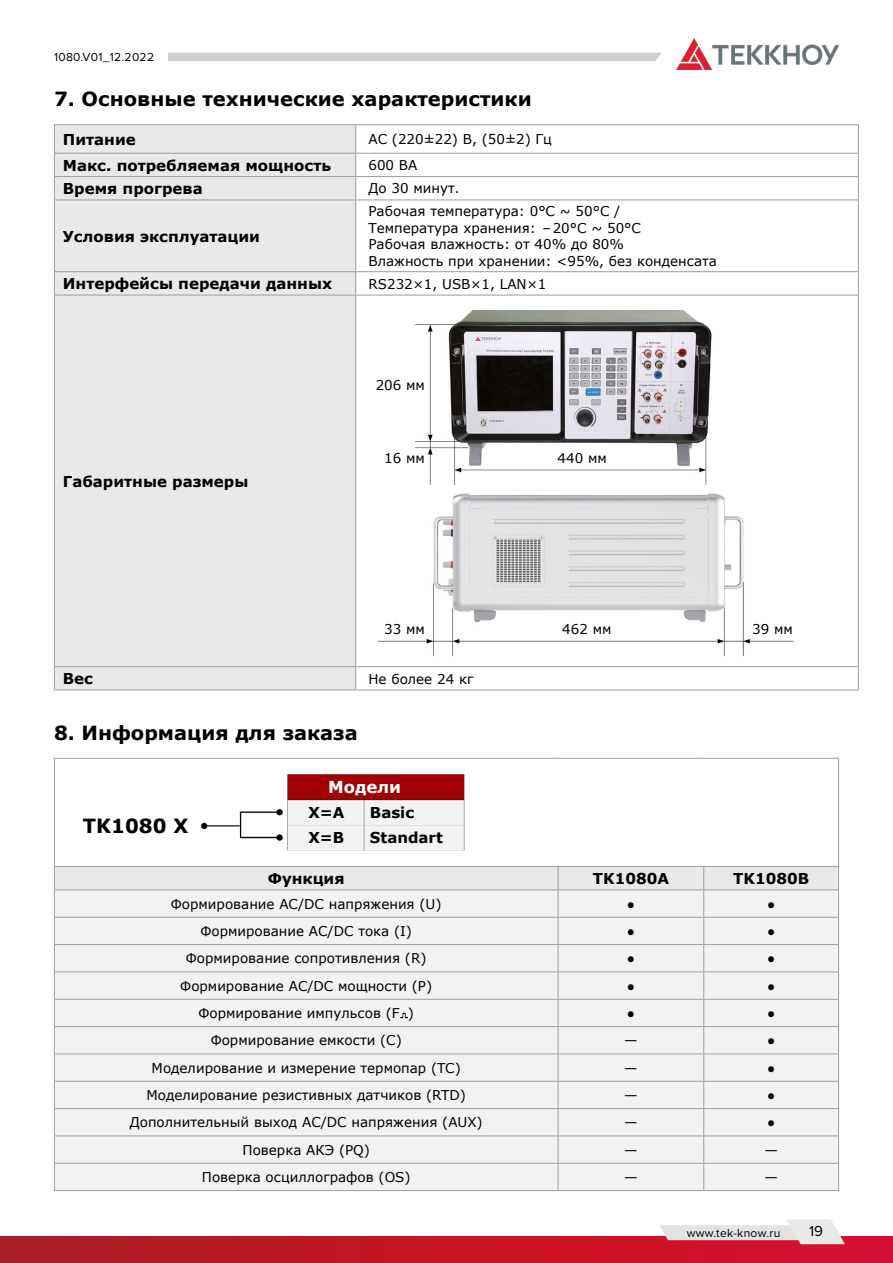
<style>
.page{position:relative;width:893px;height:1263px;background:#fff}
.page>*{position:absolute;margin:0;border:0;box-sizing:border-box;transform-origin:0 0}
.t1{font:700 19.5px "Verdana";color:#000}
.t2{font:700 16.5px "Verdana";color:#fff}
.t3{font:700 15px "Verdana";color:#000}
.t4{font:15px "Proxima Nova";color:#000}
.t5{font:13.5px/16.5px "Verdana";color:#000}
.t6{font:12px "Proxima Nova";letter-spacing:.025em;color:#000}
</style>
<div class="page">
<div style="left:0;top:1237px;width:893px;height:26px;background:linear-gradient(to right,#ac1d21,#db0e2d)"></div>
<svg style="left:659px;top:1219px;width:186px;height:25px"></svg>
<div style="left:168px;top:53px;width:494px;height:8px;background:#d0d0d0"></div>
<img style="left:676px;top:38px;width:163px;height:32px">
<div style="left:55px;top:125px;width:300px;height:565px;background:#e9e9e9"></div>
<svg style="left:356px;top:125px;width:502px;height:565px"></svg>
<hr style="left:54px;top:124px;width:302px;height:1px;background:#9d9d9c">
<hr style="left:356px;top:124px;width:503px;height:1px;background:#9d9d9c">
<hr style="left:54px;top:153px;width:302px;height:1px;background:#9d9d9c">
<hr style="left:356px;top:153px;width:503px;height:1px;background:#9d9d9c">
<hr style="left:54px;top:176px;width:302px;height:1px;background:#9d9d9c">
<svg style="left:54px;top:125px;width:1px;height:75px"></svg>
<hr style="left:356px;top:176px;width:503px;height:1px;background:#9d9d9c">
<svg style="left:355px;top:125px;width:1px;height:75px"></svg>
<svg style="left:858px;top:125px;width:1px;height:75px"></svg>
<hr style="left:54px;top:200px;width:302px;height:1px;background:#9d9d9c">
<hr style="left:54px;top:200px;width:1px;height:71px;background:#9d9d9c">
<hr style="left:356px;top:200px;width:503px;height:1px;background:#9d9d9c">
<hr style="left:355px;top:200px;width:1px;height:71px;background:#9d9d9c">
<hr style="left:858px;top:200px;width:1px;height:71px;background:#9d9d9c">
<hr style="left:54px;top:271px;width:302px;height:1px;background:#9d9d9c">
<svg style="left:54px;top:272px;width:1px;height:23px"></svg>
<hr style="left:356px;top:271px;width:503px;height:1px;background:#9d9d9c">
<svg style="left:355px;top:272px;width:1px;height:23px"></svg>
<svg style="left:858px;top:272px;width:1px;height:23px"></svg>
<hr style="left:54px;top:295px;width:302px;height:1px;background:#9d9d9c">
<hr style="left:54px;top:295px;width:1px;height:371px;background:#9d9d9c">
<hr style="left:356px;top:295px;width:503px;height:1px;background:#9d9d9c">
<hr style="left:355px;top:295px;width:1px;height:371px;background:#9d9d9c">
<hr style="left:858px;top:295px;width:1px;height:371px;background:#9d9d9c">
<hr style="left:54px;top:666px;width:302px;height:1px;background:#9d9d9c">
<svg style="left:54px;top:667px;width:1px;height:23px"></svg>
<hr style="left:356px;top:666px;width:503px;height:1px;background:#9d9d9c">
<svg style="left:355px;top:667px;width:1px;height:23px"></svg>
<svg style="left:858px;top:667px;width:1px;height:23px"></svg>
<hr style="left:54px;top:690px;width:302px;height:1px;background:#9d9d9c">
<hr style="left:356px;top:690px;width:503px;height:1px;background:#9d9d9c">
<hr style="left:54px;top:758px;width:504px;height:1px;background:#9d9d9c">
<hr style="left:54px;top:759px;width:1px;height:107px;background:#9d9d9c">
<hr style="left:558px;top:758px;width:146px;height:1px;background:#9d9d9c">
<hr style="left:704px;top:758px;width:135px;height:1px;background:#9d9d9c">
<hr style="left:838px;top:759px;width:1px;height:107px;background:#9d9d9c">
<hr style="left:54px;top:1190px;width:504px;height:1px;background:#9d9d9c">
<hr style="left:558px;top:1190px;width:146px;height:1px;background:#9d9d9c">
<hr style="left:704px;top:1190px;width:135px;height:1px;background:#9d9d9c">
<svg style="left:54px;top:866px;width:785px;height:324px"></svg>
<img style="left:201px;top:774px;width:264px;height:77px">
<img style="left:375px;top:310px;width:422px;height:353px">
<p class="t6" style="left:54px;top:48px;width:102px">1080.V01_12.2022</p>
<h1 class="t1" style="left:54px;top:85px;width:479px">7. Основные технические характеристики</h1>
<p class="t3" style="left:63px;top:129px;width:74px">Питание</p>
<p class="t5" style="left:368px;top:131px;width:185px">AC (220±22) В, (50±2) Гц</p>
<p class="t3" style="left:63px;top:155px;width:270px">Макс. потребляемая мощность</p>
<p class="t5" style="left:368px;top:157px;width:51px">600 ВА</p>
<p class="t3" style="left:63px;top:178px;width:141px">Время прогрева</p>
<p class="t5" style="left:368px;top:180px;width:93px">До 30 минут.</p>
<p class="t3" style="left:63px;top:225px;width:199px">Условия эксплуатации</p>
<p class="t5" style="left:368px;top:203px;width:350px">Рабочая температура: 0°C ~ 50°C /<br>Температура хранения: –20°C ~ 50°C<br>Рабочая влажность: от 40% до 80%<br>Влажность при хранении: &lt;95%, без конденсата</p>
<p class="t3" style="left:63px;top:273px;width:271px">Интерфейсы передачи данных</p>
<p class="t5" style="left:368px;top:275px;width:179px">RS232×1, USB×1, LAN×1</p>
<p class="t3" style="left:63px;top:470px;width:187px">Габаритные размеры</p>
<p class="t5" style="left:376px;top:376px;width:51px">206 мм</p>
<p class="t5" style="left:384px;top:450px;width:42px">16 мм</p>
<p class="t5" style="left:558px;top:450px;width:51px">440 мм</p>
<p class="t5" style="left:384px;top:620px;width:42px">33 мм</p>
<p class="t5" style="left:752px;top:620px;width:42px">39 мм</p>
<p class="t5" style="left:562px;top:620px;width:51px">462 мм</p>
<p class="t3" style="left:63px;top:668px;width:32px">Вес</p>
<p class="t5" style="left:368px;top:670px;width:106px">Не более 24 кг</p>
<h1 class="t1" style="left:54px;top:719px;width:305px">8. Информация для заказа</h1>
<h1 class="t1" style="left:83px;top:812px;width:107px">TK1080 X</h1>
<p class="t2" style="left:328px;top:776px;width:74px">Модели</p>
<p class="t3" style="left:308px;top:802px;width:38px">X=A</p>
<p class="t3" style="left:370px;top:802px;width:46px">Basic</p>
<p class="t3" style="left:308px;top:827px;width:37px">X=B</p>
<p class="t3" style="left:370px;top:827px;width:74px">Standart</p>
<p class="t3" style="left:268px;top:868px;width:78px">Функция</p>
<p class="t3" style="left:593px;top:868px;width:78px">TK1080A</p>
<p class="t3" style="left:733px;top:868px;width:77px">TK1080B</p>
<p class="t5" style="left:171px;top:895px;width:272px">Формирование AC/DC напряжения (U)</p>
<p class="t5" style="left:627px;top:895px;width:10px">●</p>
<p class="t5" style="left:767px;top:895px;width:10px">●</p>
<p class="t5" style="left:200px;top:923px;width:213px">Формирование AC/DC тока (I)</p>
<p class="t5" style="left:627px;top:923px;width:10px">●</p>
<p class="t5" style="left:767px;top:923px;width:10px">●</p>
<p class="t5" style="left:186px;top:950px;width:242px">Формирование сопротивления (R)</p>
<p class="t5" style="left:627px;top:950px;width:10px">●</p>
<p class="t5" style="left:767px;top:950px;width:10px">●</p>
<p class="t5" style="left:180px;top:977px;width:253px">Формирование AC/DC мощности (P)</p>
<p class="t5" style="left:627px;top:977px;width:10px">●</p>
<p class="t5" style="left:767px;top:977px;width:10px">●</p>
<p class="t5" style="left:198px;top:1005px;width:217px">Формирование импульсов (F )</p>
<p class="t5" style="left:627px;top:1005px;width:10px">●</p>
<p class="t5" style="left:767px;top:1005px;width:10px">●</p>
<p class="t5" style="left:211px;top:1032px;width:193px">Формирование емкости (C)</p>
<p class="t5" style="left:624px;top:1032px;width:15px">—</p>
<p class="t5" style="left:767px;top:1032px;width:10px">●</p>
<p class="t5" style="left:152px;top:1059px;width:311px">Моделирование и измерение термопар (TC)</p>
<p class="t5" style="left:624px;top:1059px;width:15px">—</p>
<p class="t5" style="left:767px;top:1059px;width:10px">●</p>
<p class="t5" style="left:146px;top:1087px;width:321px">Моделирование резистивных датчиков (RTD)</p>
<p class="t5" style="left:624px;top:1087px;width:15px">—</p>
<p class="t5" style="left:767px;top:1087px;width:10px">●</p>
<p class="t5" style="left:130px;top:1114px;width:354px">Дополнительный выход AC/DC напряжения (AUX)</p>
<p class="t5" style="left:624px;top:1114px;width:15px">—</p>
<p class="t5" style="left:767px;top:1114px;width:10px">●</p>
<p class="t5" style="left:243px;top:1141px;width:129px">Поверка АКЭ (PQ)</p>
<p class="t5" style="left:624px;top:1141px;width:15px">—</p>
<p class="t5" style="left:764px;top:1141px;width:15px">—</p>
<p class="t5" style="left:202px;top:1169px;width:210px">Поверка осциллографов (OS)</p>
<p class="t5" style="left:624px;top:1169px;width:15px">—</p>
<p class="t5" style="left:764px;top:1169px;width:15px">—</p>
<p class="t6" style="left:687px;top:1223px;width:95px">www.tek-know.ru</p>
<p class="t4" style="left:809px;top:1220px;width:15px">19</p>
</div>
